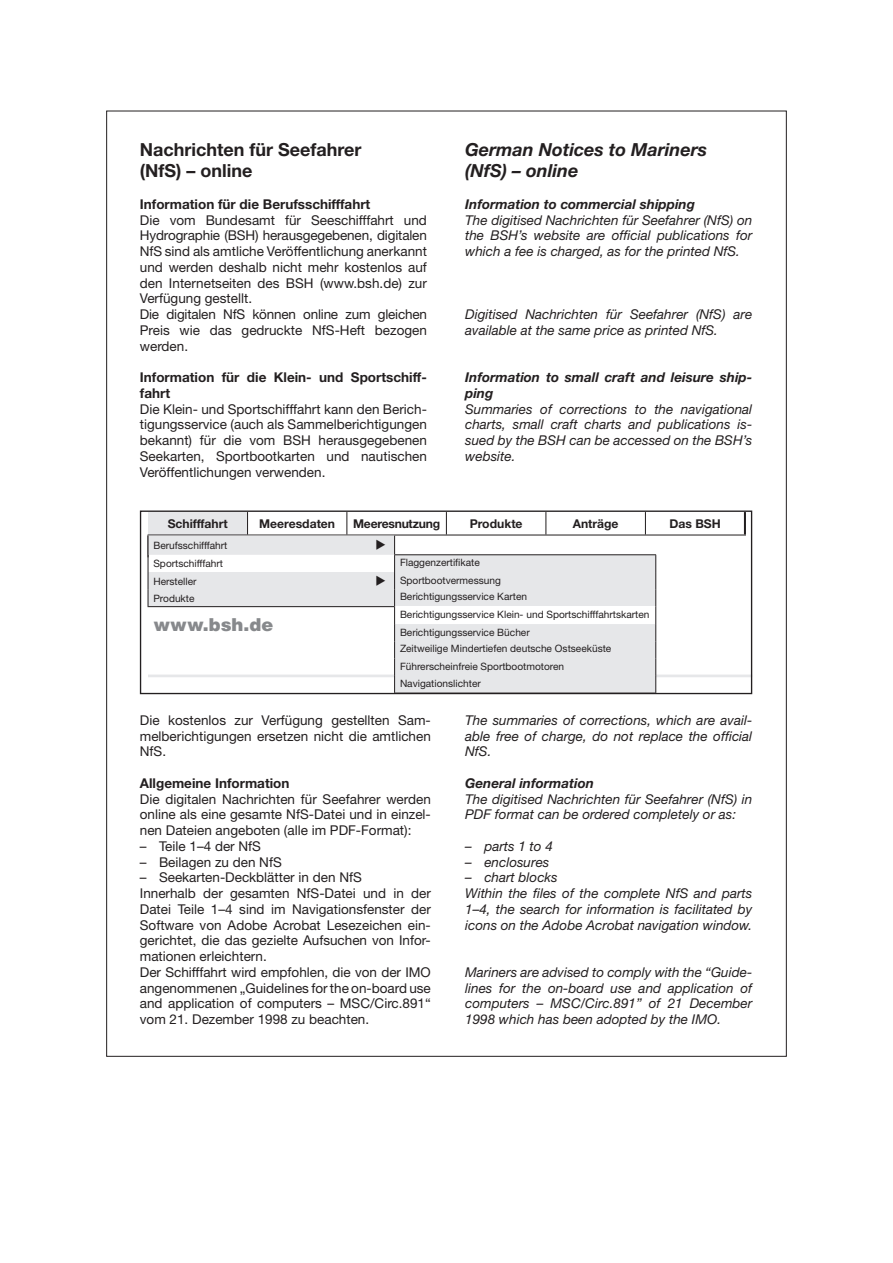
<style>
.page{position:relative;width:893px;height:1263px;background:#fff}
.page>*{position:absolute;margin:0;border:0;box-sizing:border-box;transform-origin:0 0}
.t1{font:700 18px/21px "Helvetica Neue LT Pro";color:#231f20}
.t2{font:italic 700 18px/21px "Helvetica Neue LT Pro";color:#231f20}
.t3{font:900 17.85px "Helvetica LT Std";color:#87898c}
.t4{font:13.5px/15.8px "Helvetica Neue LT Pro";color:#231f20;text-align:justify}
.t5{font:italic 13.5px/15.8px "Helvetica Neue LT Pro";color:#231f20;text-align:justify}
.t6{font:700 13.5px/15.8px "Helvetica Neue LT Pro";color:#231f20}
.t7{font:italic 700 13.5px/15.8px "Helvetica Neue LT Pro";color:#231f20}
.t8{font:700 12.15px "Helvetica Neue LT Pro";color:#231f20}
.t9{font:700 12.15px "Helvetica Neue LT Pro";letter-spacing:-.02em;color:#231f20}
.t10{font:10.2px/17.2px "Helvetica Neue LT Pro";color:#231f20}
</style>
<div class="page">
<div style="left:148px;top:512px;width:100px;height:23px;background:#e6e7e9"></div>
<svg style="left:247px;top:513px;width:1px;height:22px"></svg>
<svg style="left:346px;top:513px;width:1px;height:22px"></svg>
<svg style="left:446px;top:513px;width:1px;height:22px"></svg>
<svg style="left:545px;top:513px;width:1px;height:22px"></svg>
<svg style="left:645px;top:513px;width:1px;height:22px"></svg>
<hr style="left:148px;top:535px;width:598px;height:1px;background:#231f20">
<hr style="left:744px;top:512px;width:2px;height:23px;background:#231f20">
<svg style="left:148px;top:536px;width:507px;height:156px;fill:#e6e7e9"></svg>
<div style="left:395px;top:607px;width:261px;height:17px;background:#fff"></div>
<svg style="left:148px;top:536px;width:1px;height:70px"></svg>
<hr style="left:148px;top:606px;width:246px;height:1px;background:#231f20">
<hr style="left:148px;top:675px;width:246px;height:2px;background:#e6e7e9">
<hr style="left:394px;top:554px;width:262px;height:1px;background:#231f20">
<svg style="left:394px;top:536px;width:1px;height:156px"></svg>
<svg style="left:655px;top:555px;width:95px;height:137px"></svg>
<div style="left:140px;top:511px;width:612px;height:183px;border:1px solid #231f20"></div>
<svg style="left:376px;top:539px;width:9px;height:11px"></svg>
<svg style="left:376px;top:576px;width:9px;height:10px"></svg>
<h1 class="t1" style="left:140px;top:141px;width:223px">Nachrichten für Seefahrer (NfS) – online</h1>
<p class="t6" style="left:140px;top:197px;width:232px">Information für die Berufsschifffahrt</p>
<p class="t4" style="left:140px;top:213px;width:289px;text-align:left">Die vom Bundesamt für Seeschifffahrt und Hydrographie (BSH) herausgegebenen, digitalen NfS sind als amtliche Veröffentlichung anerkannt und werden deshalb nicht mehr kostenlos auf den Internetseiten des BSH (www.bsh.de) zur Verfügung gestellt.<br>Die digitalen NfS können online zum gleichen Preis wie das gedruckte NfS-Heft bezogen werden.</p>
<p class="t6" style="left:140px;top:371px;width:289px">Information für die Klein- und Sportschiff&shy;fahrt</p>
<p class="t4" style="left:140px;top:402px;width:289px">Die Klein- und Sportschifffahrt kann den Berich&shy;tigungsservice (auch als Sammelberich tigungen bekannt) für die vom BSH herausgegebenen Seekarten, Sportbootkarten und nautischen Ver öffentlichungen ver wenden.</p>
<h1 class="t2" style="left:465px;top:141px;width:244px">German Notices to Mariners (NfS) – online</h1>
<p class="t7" style="left:465px;top:197px;width:231px">Information to commercial shipping</p>
<p class="t5" style="left:465px;top:213px;width:289px">The digitised Nachrichten für Seefahrer (NfS) on the BSH’s website are official publications for which a fee is charged, as for the printed NfS.</p>
<p class="t5" style="left:465px;top:308px;width:289px">Digitised Nachrichten für Seefahrer (NfS) are available at the same price as printed NfS.</p>
<p class="t7" style="left:465px;top:371px;width:289px">Information to small craft and leisure ship&shy;ping</p>
<p class="t5" style="left:465px;top:402px;width:289px">Summaries of corrections to the navigational charts, small craft charts and publications is&shy;sued by the BSH can be accessed on the BSH’s website.</p>
<p class="t8" style="left:168px;top:519px;width:62px">Schifffahrt</p>
<p class="t8" style="left:259px;top:519px;width:77px">Meeresdaten</p>
<p class="t9" style="left:353px;top:519px;width:88px">Meeresnutzung</p>
<p class="t8" style="left:470px;top:519px;width:54px">Produkte</p>
<p class="t8" style="left:573px;top:519px;width:47px">Anträge</p>
<p class="t8" style="left:669px;top:519px;width:53px">Das BSH</p>
<p class="t10" style="left:153px;top:537px;width:76px;line-height:18.1px">Berufsschifffahrt<br>Sportschifffahrt</p>
<p class="t10" style="left:400px;top:554px;width:81px">Flaggenzertifikate</p>
<p class="t10" style="left:153px;top:574px;width:45px">Hersteller</p>
<p class="t10" style="left:400px;top:573px;width:102px">Sportbootvermessung</p>
<p class="t10" style="left:153px;top:590px;width:43px">Produkte</p>
<p class="t10" style="left:400px;top:589px;width:129px">Berichtigungsservice Karten</p>
<h2 class="t3" style="left:153px;top:618px;width:121px">www.bsh.de</h2>
<p class="t10" style="left:400px;top:606px;width:251px;line-height:18.6px">Berichtigungsservice Klein- und Sportschifffahrtskarten<br>Berichtigungsservice Bücher</p>
<p class="t10" style="left:400px;top:641px;width:213px">Zeitweilige Mindertiefen deutsche Ostseeküste<br>Führerscheinfreie Sportbootmotoren<br>Navigationslichter</p>
<p class="t4" style="left:140px;top:713px;width:292px">Die kostenlos zur Verfügung gestellten Sam&shy;melberichtigungen ersetzen nicht die amtlichen NfS.</p>
<p class="t6" style="left:140px;top:776px;width:151px">Allgemeine Information</p>
<p class="t4" style="left:140px;top:792px;width:292px">Die digitalen Nachrichten für Seefahrer werden online als eine gesamte NfS-Datei und in einzel&shy;nen Dateien angeboten (alle im PDF-Format):</p>
<p class="t4" style="left:140px;top:839px;width:123px">– Teile 1–4 der NfS</p>
<p class="t4" style="left:140px;top:855px;width:143px">– Beilagen zu den NfS</p>
<p class="t4" style="left:140px;top:871px;width:292px;text-align:left">– Seekarten-Deckblätter in den NfS<br>Innerhalb der gesamten NfS-Datei und in der Datei Teile 1–4 sind im Navigationsfenster der Software von Adobe Acrobat Lesezeichen ein&shy;gerichtet, die das gezielte Aufsuchen von Infor&shy;mationen erleichtern.<br>Der Schifffahrt wird empfohlen, die von der IMO angenommenen „Guidelines for the on-board use and application of computers – MSC/Circ.891“ vom 21. Dezember 1998 zu beachten.</p>
<p class="t5" style="left:465px;top:713px;width:289px">The summaries of corrections, which are avail&shy;able free of charge, do not replace the official NfS.</p>
<p class="t7" style="left:465px;top:776px;width:130px">General information</p>
<p class="t5" style="left:465px;top:792px;width:289px">The digitised Nachrichten für Seefahrer (NfS) in<br>PDF format can be ordered completely or as:</p>
<p class="t5" style="left:465px;top:839px;width:89px">– parts 1 to 4</p>
<p class="t5" style="left:465px;top:855px;width:86px">– enclosures</p>
<p class="t5" style="left:465px;top:871px;width:289px;text-align:left">– chart blocks<br>Within the files of the complete NfS and parts 1–4, the search for information is facilitated by icons on the Adobe Acrobat navigation window.</p>
<p class="t5" style="left:465px;top:965px;width:289px">Mariners are advised to comply with the “Guide&shy;lines for the on-board use and application of computers – MSC/Circ.891” of 21 December 1998 which has been adopted by the IMO.</p>
</div>
